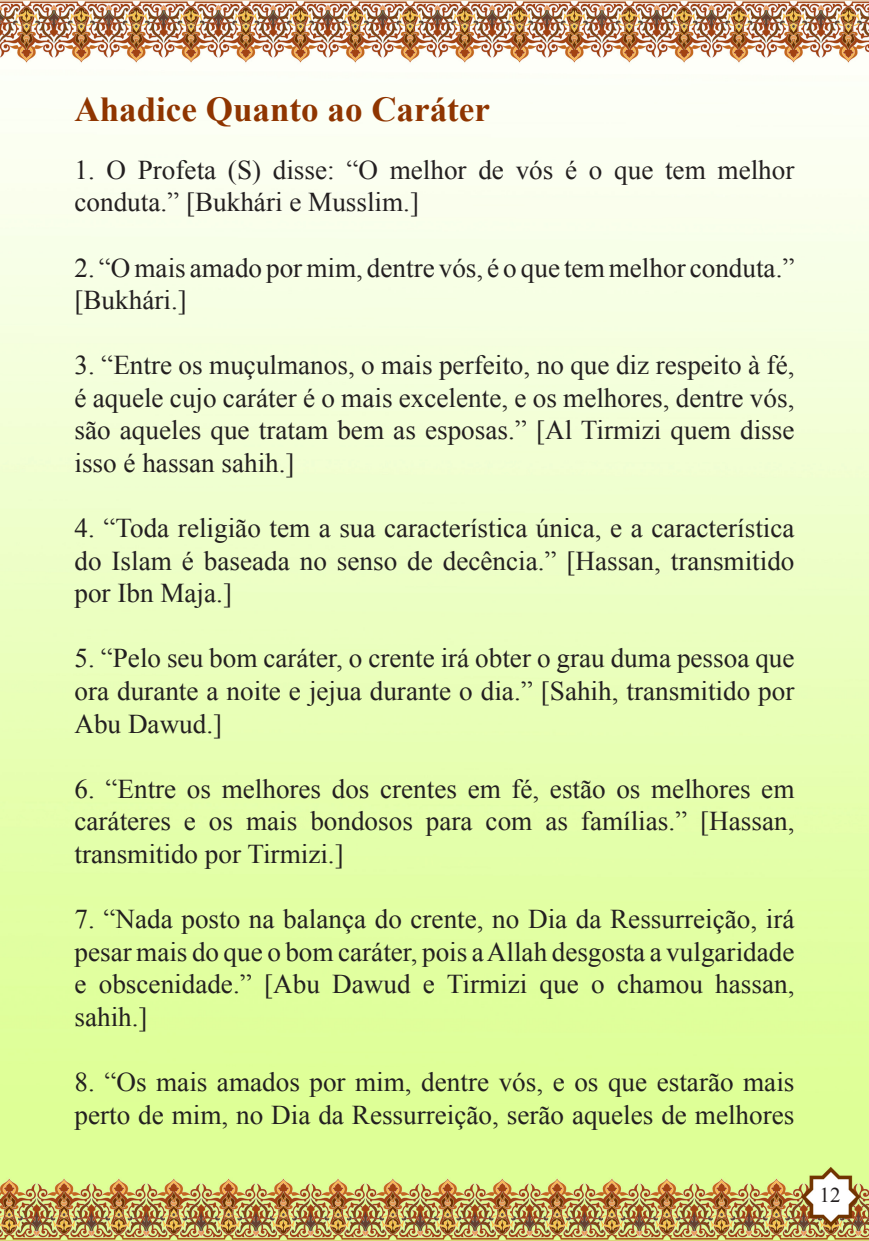
<style>
.page{position:relative;width:869px;height:1241px;background:#fff}
.page>*{position:absolute;margin:0;border:0;box-sizing:border-box;transform-origin:0 0}
.t1{font:700 35px "Times New Roman";color:#8f3500}
.t2{font:27.12px/32.6px "Times New Roman";color:#231f20;text-align:justify}
.t3{font:21px "Times New Roman";color:#231f20}
</style>
<div class="page">
<img style="left:0;top:0;width:868px;height:1240px">
<p class="t1" style="left:74px;top:85px;width:417px">Ahadice Quanto ao Caráter</p>
<p class="t2" style="left:74px;top:153px;width:721px">1. O Profeta (S) disse: “O melhor de vós é o que tem melhor conduta.” [Bukhári e Musslim.]</p>
<p class="t2" style="left:74px;top:251px;width:721px">2. “O mais amado por mim, dentre vós, é o que tem melhor conduta.” [Bukhári.]</p>
<p class="t2" style="left:74px;top:348px;width:721px">3. “Entre os muçulmanos, o mais perfeito, no que diz respeito à fé, é aquele cujo caráter é o mais excelente, e os melhores, dentre vós, são aqueles que tratam bem as esposas.” [Al Tirmizi quem disse isso é hassan sahih.]</p>
<p class="t2" style="left:74px;top:511px;width:721px">4. “Toda religião tem a sua característica única, e a característica do Islam é baseada no senso de decência.” [Hassan, transmitido por Ibn Maja.]</p>
<p class="t2" style="left:74px;top:641px;width:721px">5. “Pelo seu bom caráter, o crente irá obter o grau duma pessoa que ora durante a noite e jejua durante o dia.” [Sahih, transmitido por Abu Dawud.]</p>
<p class="t2" style="left:74px;top:771px;width:721px">6. “Entre os melhores dos crentes em fé, estão os melhores em caráteres e os mais bondosos para com as famílias.” [Hassan, transmitido por Tirmizi.]</p>
<p class="t2" style="left:74px;top:902px;width:721px">7. “Nada posto na balança do crente, no Dia da Ressurreição, irá pesar mais do que o bom caráter, pois a Allah desgosta a vulgaridade e obscenidade.” [Abu Dawud e Tirmizi que o chamou hassan, sahih.]</p>
<p class="t2" style="left:74px;top:1064px;width:721px">8. “Os mais amados por mim, dentre vós, e os que estarão mais perto de mim, no Dia da Ressurreição, serão aqueles de melhores</p>
<p class="t3" style="left:819px;top:1180px;width:22px">12</p>
</div>
